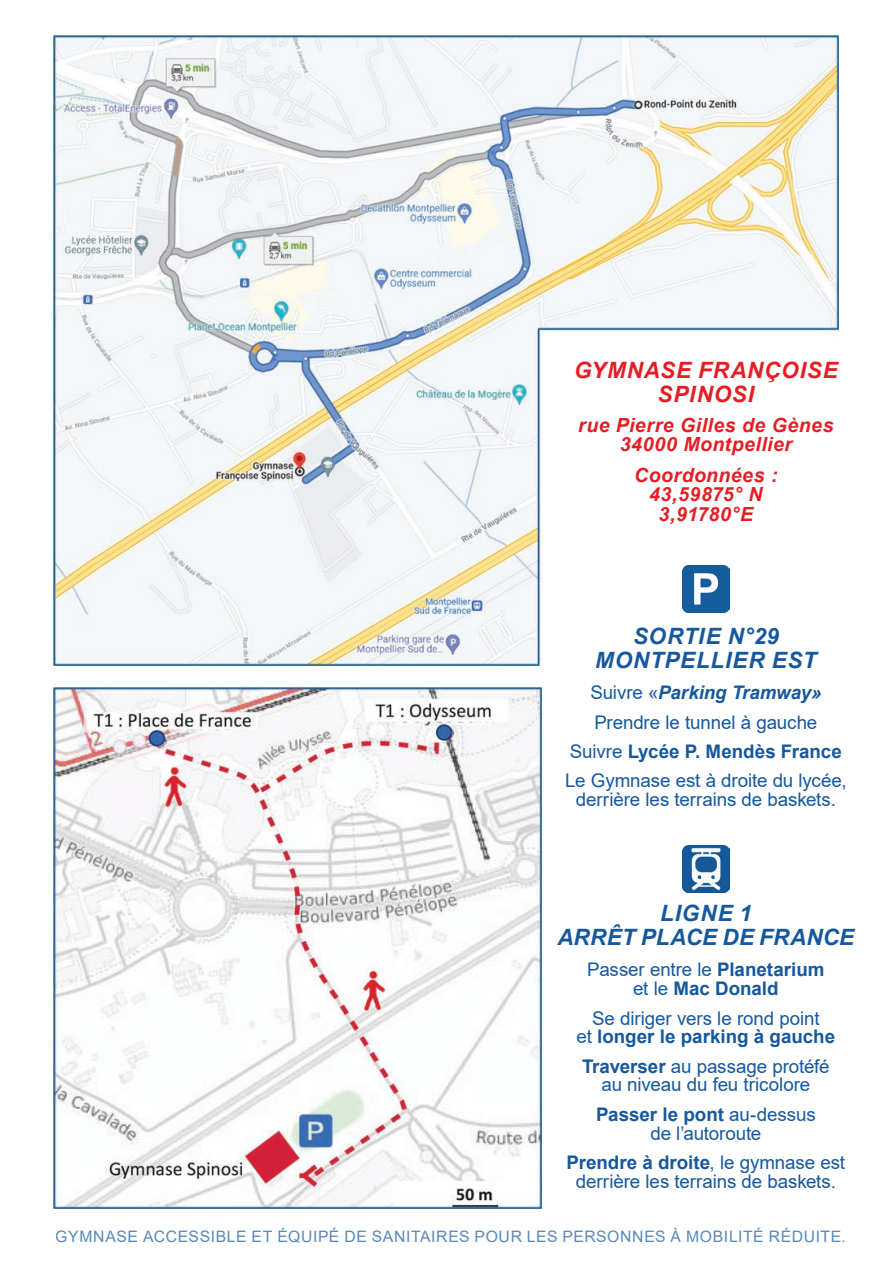
<style>
.page{position:relative;width:893px;height:1263px;background:#fff}
.page>*{position:absolute;margin:0;border:0;box-sizing:border-box;transform-origin:0 0}
.t1{font:italic 700 22.5px/24px "Arial";letter-spacing:.025em;color:#16589d;text-align:center}
.t2{font:italic 700 22.5px/24px "Arial";letter-spacing:.04em;color:#e41e25;text-align:center}
.t3{font:italic 700 19.5px/19.5px "Arial";letter-spacing:.025em;color:#e41e25;text-align:center}
.t4{font:18.75px/18.8px "Arial";letter-spacing:-.005em;color:#16589d;text-align:center}
.t5{font:700 18.75px/18.8px "Arial";color:#16589d;text-align:center}
.t6{font:15.75px "Arial";letter-spacing:.04em;color:#16589d}
.s1{font-weight:700;font-style:italic}
.s2{font-weight:700}
.s3{font-weight:400}
</style>
<div class="page">
<img style="left:54px;top:36px;width:785px;height:630px">
<img style="left:54px;top:687px;width:488px;height:522px">
<img style="left:682px;top:565px;width:47px;height:47px">
<img style="left:682px;top:845px;width:47px;height:47px">
<p class="t2" style="left:574px;top:359px;width:265px">GYMNASE FRANÇOISE<br>SPINOSI</p>
<p class="t3" style="left:578px;top:416px;width:257px">RUE PIERRE GILLES DE GÈNES<br>34000 MONTPELLIER</p>
<p class="t3" style="left:634px;top:466px;width:145px">COORDONNÉES :<br>43,59875° N<br>3,91780°E</p>
<p class="t1" style="left:595px;top:624px;width:223px">SORTIE N°29<br>MONTPELLIER ES T</p>
<p class="t4" style="left:565px;top:678px;width:283px;line-height:29.4px">Suivre «<span class="s1">PARKING TRAMWAY»<br></span>Prendre le tunnel à gauche<br>Suivre <span class="s2">Lycée P. Mendès France<br></span>Le Gymnase est à droite du lycée,</p>
<p class="t4" style="left:576px;top:790px;width:262px">derrière les terrains de baskets.</p>
<p class="t1" style="left:557px;top:902px;width:298px">LIGNE 1<br>ARRÊT PLACE DE FRANCE</p>
<p class="t5" style="left:587px;top:961px;width:239px"><span class="s3">Passer entre le</span> Planetarium <span class="s3">et le</span> Mac Donald</p>
<p class="t4" style="left:577px;top:1008px;width:260px">Se diriger vers le rond point<br>et <span class="s2">longer le parking à gauche</span></p>
<p class="t4" style="left:582px;top:1056px;width:249px"><span class="s2">Traverser</span> au passage protéfé au niveau du feu tricolore</p>
<p class="t4" style="left:596px;top:1105px;width:221px"><span class="s2">Passer le pont</span> au-dessus de l’autoroute</p>
<p class="t4" style="left:567px;top:1153px;width:280px"><span class="s2">Prendre à droite</span>, le gymnase est derrière les terrains de baskets.</p>
<p class="t6" style="left:56px;top:1226px;width:792px">Gymnase accessible et équipé de sanitaires pour les personnes à mobilité réduite.</p>
</div>
